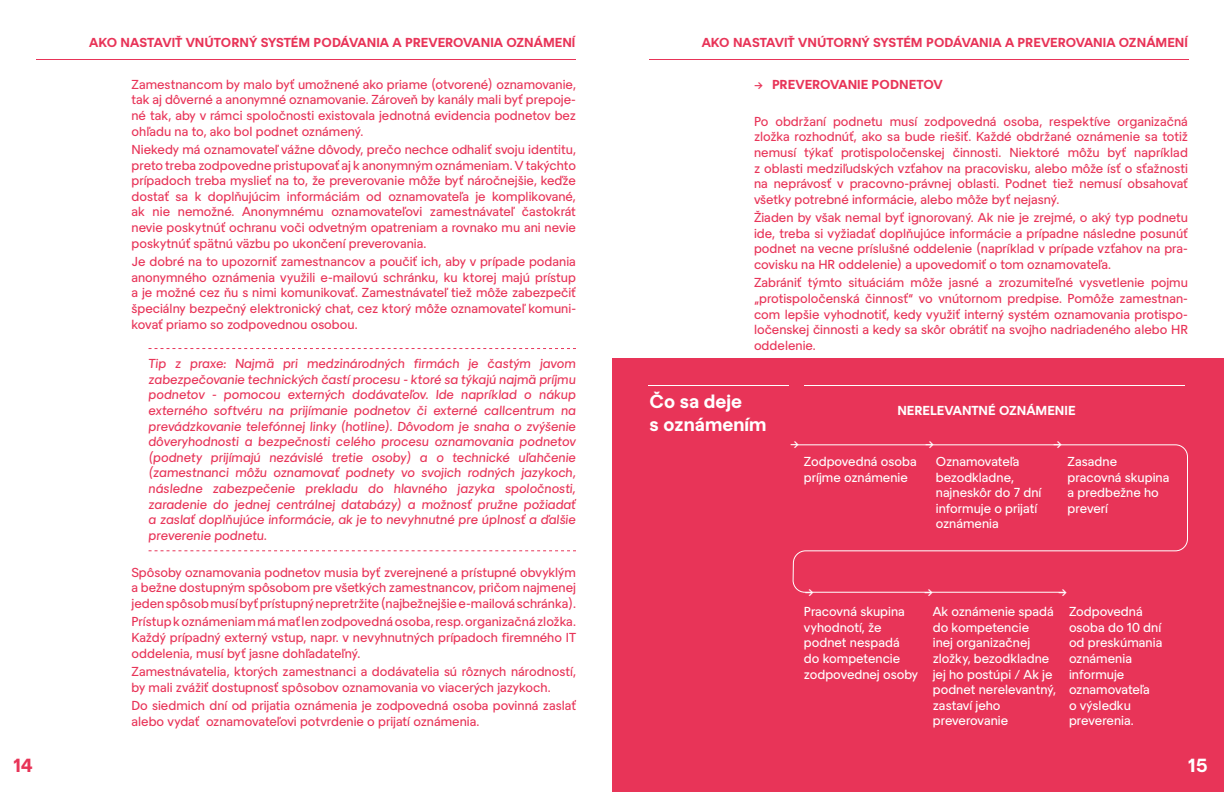
<style>
.page{position:relative;width:1224px;height:792px;background:#fff}
.page>*{position:absolute;margin:0;border:0;box-sizing:border-box;transform-origin:0 0}
.t1{font:700 19px/22.8px "Deto Grotesk";color:#fff}
.t2{font:700 19px "Deto Grotesk";color:#e83458}
.t3{font:13px/15.6px "Deto Grotesk";color:#e83458;text-align:justify}
.t4{font:italic 13px/15.6px "Deto Grotesk";color:#e83458;text-align:justify}
.t5{font:13px/15.6px "Deto Grotesk";color:#fff}
.t6{font:700 13px "Deto Grotesk";letter-spacing:-.005em;color:#e83458}
.t7{font:700 13px "Deto Grotesk";color:#fff}
.s1{font-weight:400}
</style>
<div class="page">
<hr style="left:36px;top:60px;width:540px;height:1px;background:#e83458">
<hr style="left:649px;top:60px;width:540px;height:1px;background:#e83458">
<svg style="left:149px;top:550px;width:427px;height:1px"></svg>
<svg style="left:149px;top:348px;width:427px;height:1px"></svg>
<div style="left:612px;top:358px;width:612px;height:434px;background:#e83458"></div>
<hr style="left:648px;top:385px;width:141px;height:1px;background:#fff">
<hr style="left:804px;top:385px;width:380px;height:1px;background:#fff">
<svg style="left:792px;top:444px;width:396px;height:149px"></svg>
<p class="t6" style="left:89px;top:34px;width:488px">AKO NASTAVIŤ VNÚTORNÝ SYSTÉM PODÁVANIA A PREVEROVANIA OZNÁMENÍ</p>
<p class="t6" style="left:702px;top:34px;width:488px">AKO NASTAVIŤ VNÚTORNÝ SYSTÉM PODÁVANIA A PREVEROVANIA OZNÁMENÍ</p>
<p class="t3" style="left:132px;top:75px;width:446px">Zamestnancom by malo byť umožnené ako priame (otvorené) oznamovanie, tak aj dôverné a anonymné oznamovanie. Zároveň by kanály mali byť prepoje&shy;né tak, aby v rámci spoločnosti existovala jednotná evidencia podnetov bez ohľadu na to, ako bol podnet oznámený.</p>
<p class="t3" style="left:132px;top:141px;width:446px">Niekedy má oznamovateľ vážne dôvody, prečo nechce odhaliť svoju identitu, preto treba zodpovedne pristupovať aj k anonymným oznámeniam. V takýchto prípadoch treba myslieť na to, že preverovanie môže byť náročnejšie, keďže dostať sa k doplňujúcim informáciám od oznamovateľa je komplikované, ak nie nemožné. Anonymnému oznamovateľovi zamestnávateľ častokrát nevie poskytnúť ochranu voči odvetným opatreniam a rovnako mu ani nevie poskytnúť spätnú väzbu po ukončení preverovania.</p>
<p class="t3" style="left:132px;top:253px;width:446px">Je dobré na to upozorniť zamestnancov a poučiť ich, aby v prípade podania anonymného oznámenia využili e-mailovú schránku, ku ktorej majú prístup a je možné cez ňu s nimi komunikovať. Zamestnávateľ tiež môže zabezpečiť špeciálny bezpečný elektronický chat, cez ktorý môže oznamovateľ komuni&shy;kovať priamo so zodpovednou osobou.</p>
<p class="t4" style="left:149px;top:355px;width:429px">Tip z praxe: Najmä pri medzinárodných firmách je častým javom zabezpečovanie technických častí procesu - ktoré sa týkajú najmä príjmu podnetov - pomocou externých dodávateľov. Ide napríklad o nákup externého softvéru na prijímanie podnetov či externé callcentrum na prevádzkovanie telefónnej linky (hotline). Dôvodom je snaha o zvýšenie dôveryhodnosti a bezpečnosti celého procesu oznamovania podnetov (podnety prijímajú nezávislé tretie osoby) a o technické uľahčenie (zamestnanci môžu oznamovať podnety vo svojich rodných jazykoch, následne zabezpečenie prekladu do hlavného jazyka spoločnosti, zaradenie do jednej centrálnej databázy) a možnosť pružne požiadať a zaslať doplňujúce informácie, ak je to nevyhnutné pre úplnosť a ďalšie preverenie podnetu.</p>
<p class="t3" style="left:132px;top:563px;width:446px">Spôsoby oznamovania podnetov musia byť zverejnené a prístupné obvyklým a bežne dostupným spôsobom pre všetkých zamestnancov, pričom najmenej jeden spôsob musí byť prístupný nepretržite (najbežnejšie e-mailová schránka).</p>
<p class="t3" style="left:132px;top:613px;width:446px">Prístup k oznámeniam má mať len zodpovedná osoba, resp. organizačná zložka.<br>Každý prípadný externý vstup, napr. v nevyhnutných prípadoch firemného IT oddelenia, musí byť jasne dohľadateľný.</p>
<p class="t3" style="left:132px;top:663px;width:446px">Zamestnávatelia, ktorých zamestnanci a dodávatelia sú rôznych národností, by mali zvážiť dostupnosť spôsobov oznamovania vo viacerých jazykoch.</p>
<p class="t3" style="left:132px;top:697px;width:446px">Do siedmich dní od prijatia oznámenia je zodpovedná osoba povinná zaslať alebo vydať oznamovateľovi potvrdenie o prijatí oznámenia.</p>
<p class="t6" style="left:754px;top:75px;width:190px"><span class="s1">→</span> PREVEROVANIE PODNETOV</p>
<p class="t3" style="left:754px;top:112px;width:436px">Po obdržaní podnetu musí zodpovedná osoba, respektíve organizačná zložka rozhodnúť, ako sa bude riešiť. Každé obdržané oznámenie sa totiž nemusí týkať protispoločenskej činnosti. Niektoré môžu byť napríklad z oblasti medziľudských vzťahov na pracovisku, alebo môže ísť o sťažnosti na neprávosť v pracovno-právnej oblasti. Podnet tiež nemusí obsahovať všetky potrebné informácie, alebo môže byť nejasný.</p>
<p class="t3" style="left:754px;top:209px;width:436px">Žiaden by však nemal byť ignorovaný. Ak nie je zrejmé, o aký typ podnetu ide, treba si vyžiadať doplňujúce informácie a prípadne následne posunúť podnet na vecne príslušné oddelenie (napríklad v prípade vzťahov na pra&shy;covisku na HR oddelenie) a upovedomiť o tom oznamovateľa.</p>
<p class="t3" style="left:754px;top:274px;width:436px">Zabrániť týmto situáciám môže jasné a zrozumiteľné vysvetlenie pojmu „protispoločenská činnosť“ vo vnútornom predpise. Pomôže zamestnan&shy;com lepšie vyhodnotiť, kedy využiť interný systém oznamovania protispo&shy;ločenskej činnosti a kedy sa skôr obrátiť na svojho nadriadeného alebo HR oddelenie.</p>
<h1 class="t1" style="left:650px;top:388px;width:119px">Čo sa deje<br>s oznámením</h1>
<p class="t7" style="left:897px;top:401px;width:180px">NERELEVANTNÉ OZNÁMENIE</p>
<p class="t5" style="left:790px;top:435px;width:11px">→</p>
<p class="t5" style="left:925px;top:435px;width:11px">→</p>
<p class="t5" style="left:1053px;top:435px;width:11px">→</p>
<p class="t5" style="left:804px;top:452px;width:114px">Zodpovedná osoba príjme oznámenie</p>
<p class="t5" style="left:936px;top:452px;width:107px">Oznamovateľa bezodkladne, najneskôr do 7 dní informuje o prijatí oznámenia</p>
<p class="t5" style="left:1068px;top:452px;width:103px">Zasadne pracovná skupina a predbežne ho preverí</p>
<p class="t5" style="left:805px;top:582px;width:11px">→</p>
<p class="t5" style="left:924px;top:582px;width:11px">→</p>
<p class="t5" style="left:1058px;top:582px;width:11px">→</p>
<p class="t5" style="left:804px;top:603px;width:116px">Pracovná skupina vyhodnotí, že podnet nespadá do kompetencie zodpovednej osoby</p>
<p class="t5" style="left:933px;top:603px;width:125px">Ak oznámenie spadá do kompetencie<br>inej organizačnej zložky, bezodkladne jej ho postúpi / Ak je podnet nerelevantný, zastaví jeho preverovanie</p>
<p class="t5" style="left:1069px;top:603px;width:95px">Zodpovedná osoba do 10 dní od preskúmania oznámenia informuje oznamovateľa<br>o výsledku preverenia.</p>
<h1 class="t2" style="left:13px;top:752px;width:21px">14</h1>
<h1 class="t1" style="left:1188px;top:753px;width:21px">15</h1>
</div>
